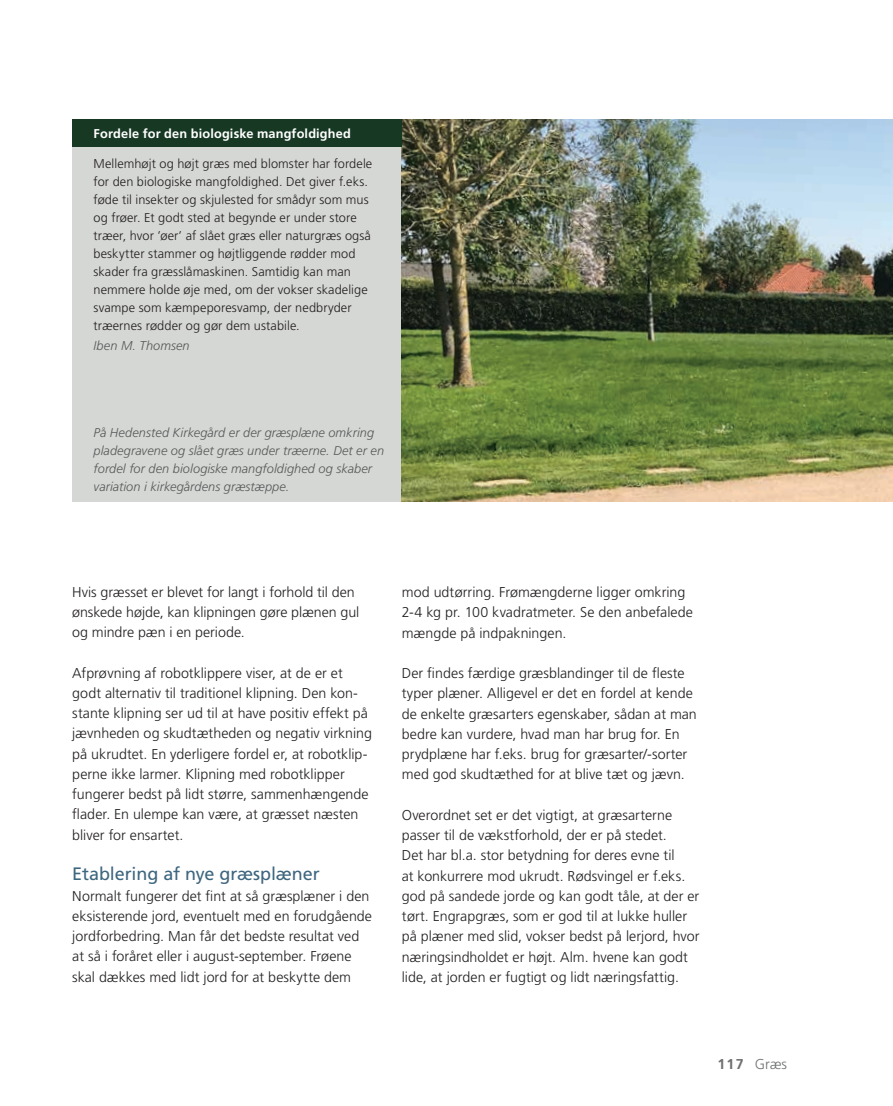
<style>
.page{position:relative;width:893px;height:1106px;background:#fff}
.page>*{position:absolute;margin:0;border:0;box-sizing:border-box;transform-origin:0 0}
.t1{font:18px "Frutiger LT Std";letter-spacing:-.005em;color:#3e667f}
.t2{font:300 14.25px/20.2px "Frutiger LT Std";color:#231f20}
.t3{font:300 14.25px "Frutiger LT Std";color:#6d6f71}
.t4{font:300 12.75px/18px "Frutiger LT Std";letter-spacing:.005em;color:#231f20}
.t5{font:italic 300 12.75px/18px "Frutiger LT Std";letter-spacing:.005em;color:#58595b}
.t6{font:700 12.75px "Frutiger LT Std";letter-spacing:.01em;color:#fff}
.s1{font-weight:700}
</style>
<div class="page">
<div style="left:72px;top:121px;width:629px;height:381px;background:#d4d7d3"></div>
<img style="left:402px;top:119px;width:491px;height:383px">
<div style="left:72px;top:119px;width:330px;height:28px;background:#173924"></div>
<p class="t6" style="left:94px;top:126px;width:259px">Fordele for den biologiske mangfoldighed</p>
<p class="t4" style="left:94px;top:155px;width:280px">Mellemhøjt og højt græs med blomster har fordele for den biologiske mangfoldighed. Det giver f.eks. føde til insekter og skjulested for smådyr som mus og frøer. Et godt sted at begynde er under store træer, hvor ’øer’ af slået græs eller naturgræs også beskytter stammer og højtliggende rødder mod skader fra græsslåmaskinen. Samtidig kan man nemmere holde øje med, om der vokser skadelige svampe som kæmpeporesvamp, der nedbryder træernes rødder og gør dem ustabile.</p>
<p class="t5" style="left:94px;top:337px;width:98px">Iben M. Thomsen</p>
<p class="t5" style="left:94px;top:424px;width:292px">På Hedensted Kirkegård er der græsplæne omkring pladegravene og slået græs under træerne. Det er en fordel for den biologiske mangfoldighed og skaber variation i kirkegårdens græstæppe.</p>
<p class="t2" style="left:72px;top:582px;width:289px">Hvis græsset er blevet for langt i forhold til den ønskede højde, kan klipningen gøre plænen gul og mindre pæn i en periode.</p>
<p class="t2" style="left:72px;top:663px;width:301px">Afprøvning af robotklippere viser, at de er et godt alternativ til traditionel klipning. Den kon&shy;stante klipning ser ud til at have positiv effekt på jævnheden og skudtætheden og negativ virkning på ukrudtet. En yderligere fordel er, at robotklip&shy;perne ikke larmer. Klipning med robotklipper fungerer bedst på lidt større, sammenhængende flader. En ulempe kan være, at græsset næsten bliver for ensartet.</p>
<p class="t1" style="left:72px;top:863px;width:249px">Etablering af nye græsplæner</p>
<p class="t2" style="left:72px;top:885px;width:301px">Normalt fungerer det fint at så græsplæner i den eksisterende jord, eventuelt med en forudgående jordforbedring. Man får det bedste resultat ved at så i foråret eller i august-september. Frøene skal dækkes med lidt jord for at beskytte dem</p>
<p class="t2" style="left:402px;top:582px;width:293px">mod udtørring. Frømængderne ligger omkring<br>2-4 kg pr. 100 kvadratmeter. Se den anbefalede mængde på indpakningen.</p>
<p class="t2" style="left:402px;top:663px;width:297px">Der findes færdige græsblandinger til de fleste typer plæner. Alligevel er det en fordel at kende de enkelte græsarters egenskaber, sådan at man bedre kan vurdere, hvad man har brug for. En prydplæne har f.eks. brug for græsarter/-sorter med god skudtæthed for at blive tæt og jævn.</p>
<p class="t2" style="left:402px;top:805px;width:299px">Overordnet set er det vigtigt, at græsarterne passer til de vækstforhold, der er på stedet.<br>Det har bl.a. stor betydning for deres evne til<br>at konkurrere mod ukrudt. Rødsvingel er f.eks. god på sandede jorde og kan godt tåle, at der er tørt. Engrapgræs, som er god til at lukke huller på plæner med slid, vokser bedst på lerjord, hvor næringsindholdet er højt. Alm. hvene kan godt lide, at jorden er fugtigt og lidt næringsfattig.</p>
<p class="t3" style="left:718px;top:1055px;width:71px"><span class="s1">117</span> Græs</p>
</div>
